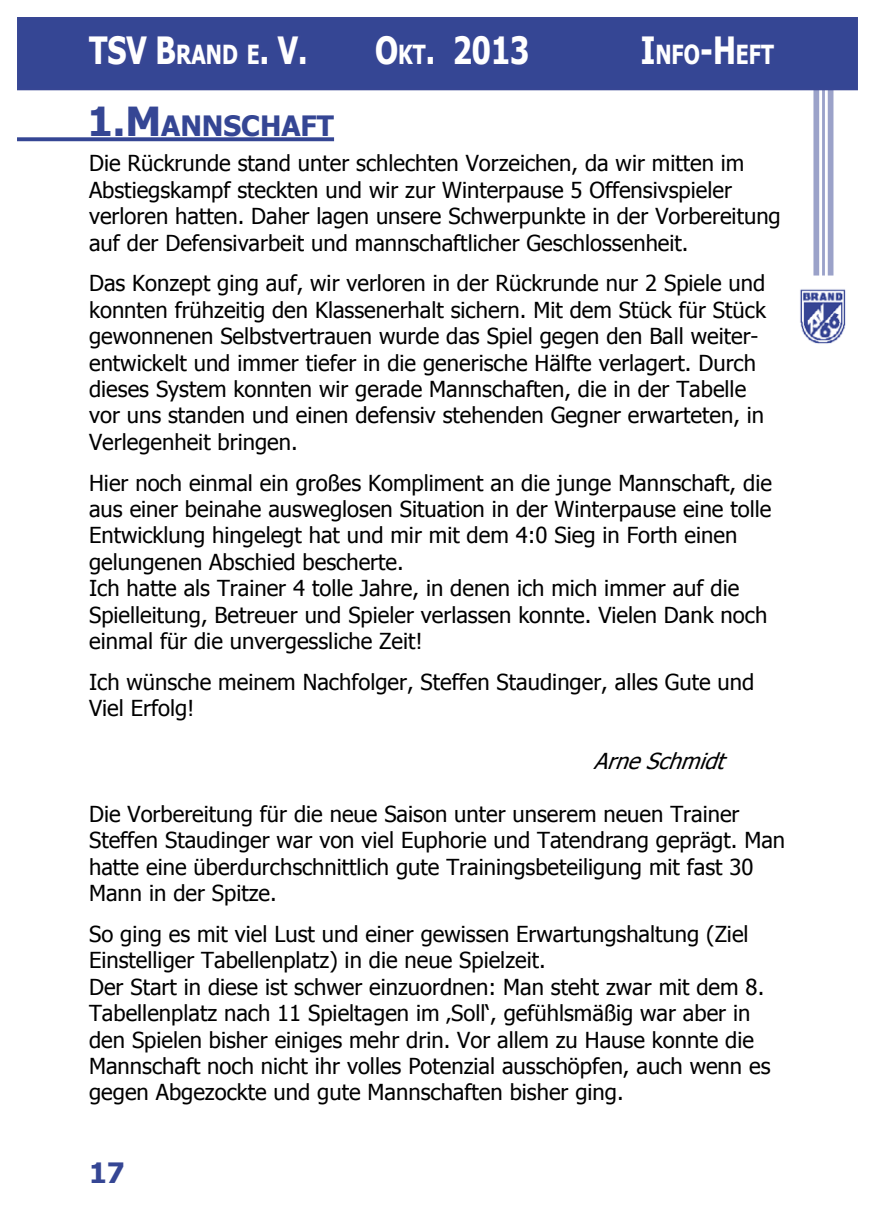
<style>
.page{position:relative;width:874px;height:1225px;background:#fff}
.page>*{position:absolute;margin:0;border:0;box-sizing:border-box;transform-origin:0 0}
.t1{font:700 37.6px "Tahoma";color:#fff;scale:.8 1}
.t2{font:700 28px "Tahoma";color:#354694}
.t3{font:700 26.2px "Tahoma";color:#fff;scale:.8 1}
.t4{font:22px/26.4px "Tahoma";color:#000}
.t5{font:italic 22px "Tahoma";color:#000}
.s1{font-size:26.2px}
.s2{font-size:37.6px}
.s3{font-size:40px}
</style>
<div class="page">
<div style="left:18px;top:18px;width:838px;height:71px;background:#354694"></div>
<div style="left:17px;top:17px;width:840px;height:73px;border:2px solid #374694"></div>
<div style="left:827px;top:83px;width:6px;height:192px;background:#9ba2c9"></div>
<hr style="left:821px;top:83px;width:3px;height:192px;background:#374694">
<div style="left:813px;top:83px;width:5px;height:192px;background:#9ba2c9"></div>
<img style="left:800px;top:289px;width:46px;height:55px">
<svg style="left:17px;top:137px;width:317px;height:4px"></svg>
<h1 class="t1" style="left:89px;top:24px;width:274px">TSV B<span class="s1">RAND E</span>. V.</h1>
<h1 class="t1" style="left:375px;top:24px;width:194px">O<span class="s1">KT</span>. 2013</h1>
<p class="t3" style="left:640px;top:37px;width:168px"><span class="s2">I</span>NFO<span class="s2">-H</span>EFT</p>
<p class="t2" style="left:87px;top:107px;width:248px"><span class="s3">1.M</span>ANNSCHAFT</p>
<p class="t4" style="left:89px;top:151px;width:692px">Die Rückrunde stand unter schlechten Vorzeichen, da wir mitten im Abstiegskampf steckten und wir zur Winterpause 5 Offensivspieler verloren hatten. Daher lagen unsere Schwerpunkte in der Vorbereitung auf der Defensivarbeit und mannschaftlicher Geschlossenheit.</p>
<p class="t4" style="left:89px;top:271px;width:678px">Das Konzept ging auf, wir verloren in der Rückrunde nur 2 Spiele und konnten frühzeitig den Klassenerhalt sichern. Mit dem Stück für Stück gewonnenen Selbstvertrauen wurde das Spiel gegen den Ball weiter&shy;entwickelt und immer tiefer in die generische Hälfte verlagert. Durch dieses System konnten wir gerade Mannschaften, die in der Tabelle vor uns standen und einen defensiv stehenden Gegner erwarteten, in Verlegenheit bringen.</p>
<p class="t4" style="left:89px;top:471px;width:684px">Hier noch einmal ein großes Kompliment an die junge Mannschaft, die aus einer beinahe ausweglosen Situation in der Winterpause eine tolle Entwicklung hingelegt hat und mir mit dem 4:0 Sieg in Forth einen gelungenen Abschied bescherte.<br>Ich hatte als Trainer 4 tolle Jahre, in denen ich mich immer auf die Spielleitung, Betreuer und Spieler verlassen konnte. Vielen Dank noch einmal für die unvergessliche Zeit!</p>
<p class="t4" style="left:89px;top:670px;width:666px">Ich wünsche meinem Nachfolger, Steffen Staudinger, alles Gute und<br>Viel Erfolg!</p>
<p class="t5" style="left:593px;top:746px;width:143px">ArneSchmidt</p>
<p class="t4" style="left:89px;top:802px;width:697px">Die Vorbereitung für die neue Saison unter unserem neuen Trainer Steffen Staudinger war von viel Euphorie und Tatendrang geprägt. Man hatte eine überdurchschnittlich gute Trainingsbeteiligung mit fast 30<br>Mann in der Spitze.</p>
<p class="t4" style="left:89px;top:922px;width:682px">So ging es mit viel Lust und einer gewissen Erwartungshaltung (Ziel Einstelliger Tabellenplatz) in die neue Spielzeit.<br>Der Start in diese ist schwer einzuordnen: Man steht zwar mit dem 8.<br>Tabellenplatz nach 11 Spieltagen im ‚Soll‘, gefühlsmäßig war aber in den Spielen bisher einiges mehr drin. Vor allem zu Hause konnte die Mannschaft noch nicht ihr volles Potenzial ausschöpfen, auch wenn es gegen Abgezockte und gute Mannschaften bisher ging.</p>
<p class="t2" style="left:89px;top:1152px;width:34px">17</p>
</div>
